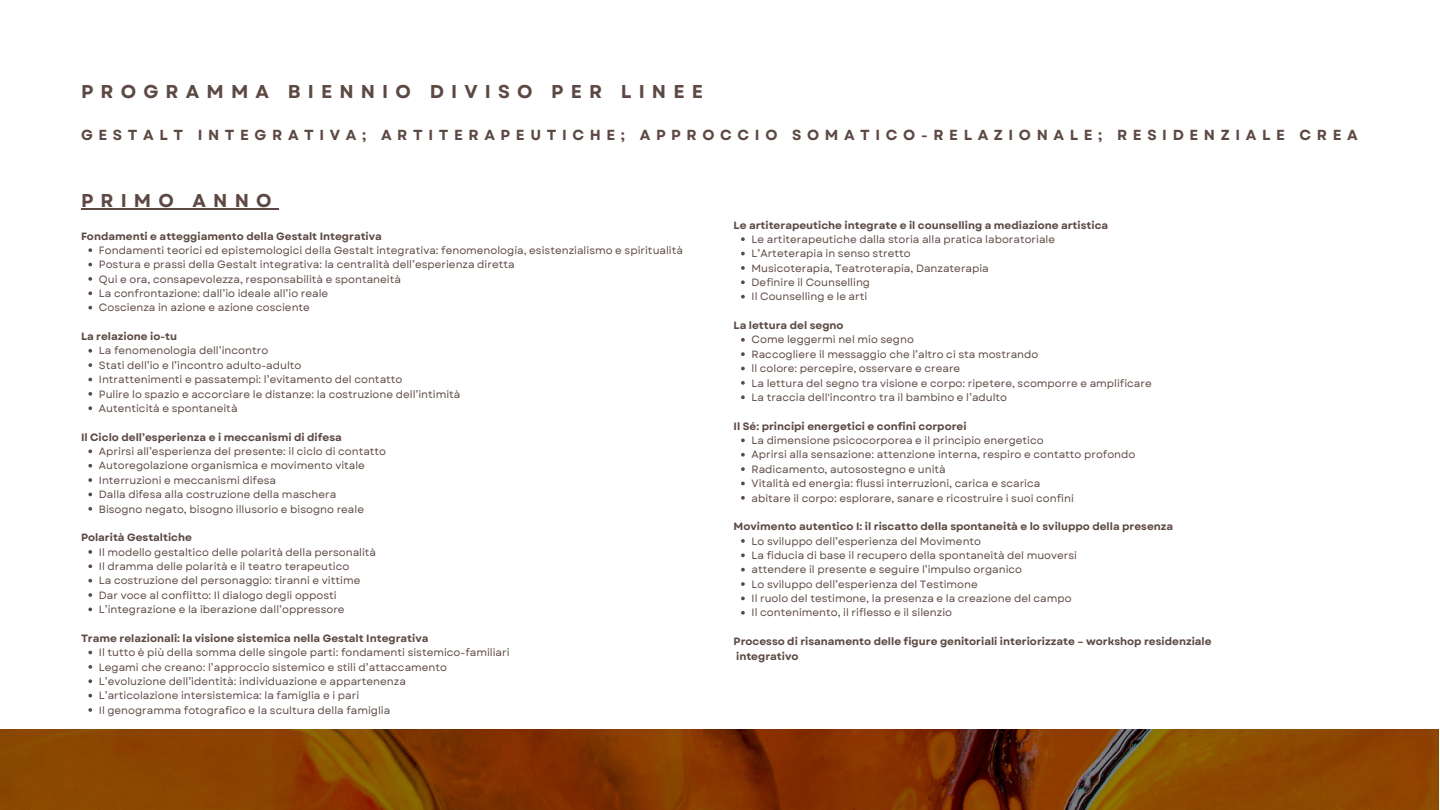
<style>
.page{position:relative;width:1440px;height:810px;background:#fff}
.page>*{position:absolute;margin:0;border:0;box-sizing:border-box;transform-origin:0 0}
.t1{font:700 18.6px "Garet";letter-spacing:.385em;color:#5d4943}
.t2{font:700 14.6px "Garet";letter-spacing:.385em;color:#5d4943}
.t3{font:10.6px/14.4px "Garet";color:#5d4943}
.t4{font:700 10.6px/14.4px "Garet";color:#5d4943}
</style>
<div class="page">
<hr style="left:81px;top:208px;width:198px;height:2px;background:#5d4943">
<svg style="left:88px;top:248px;width:4px;height:4px"></svg>
<svg style="left:88px;top:263px;width:4px;height:3px"></svg>
<svg style="left:88px;top:277px;width:4px;height:4px"></svg>
<svg style="left:88px;top:291px;width:4px;height:4px"></svg>
<svg style="left:88px;top:306px;width:4px;height:4px"></svg>
<svg style="left:88px;top:349px;width:4px;height:4px"></svg>
<svg style="left:88px;top:363px;width:4px;height:4px"></svg>
<svg style="left:88px;top:378px;width:4px;height:3px"></svg>
<svg style="left:88px;top:392px;width:4px;height:4px"></svg>
<svg style="left:88px;top:406px;width:4px;height:4px"></svg>
<svg style="left:88px;top:449px;width:4px;height:4px"></svg>
<svg style="left:88px;top:464px;width:4px;height:4px"></svg>
<svg style="left:88px;top:478px;width:4px;height:4px"></svg>
<svg style="left:88px;top:493px;width:4px;height:3px"></svg>
<svg style="left:88px;top:507px;width:4px;height:4px"></svg>
<svg style="left:88px;top:550px;width:4px;height:4px"></svg>
<svg style="left:88px;top:564px;width:4px;height:4px"></svg>
<svg style="left:88px;top:579px;width:4px;height:4px"></svg>
<svg style="left:88px;top:593px;width:4px;height:4px"></svg>
<svg style="left:88px;top:608px;width:4px;height:3px"></svg>
<svg style="left:88px;top:651px;width:4px;height:3px"></svg>
<svg style="left:88px;top:665px;width:4px;height:4px"></svg>
<svg style="left:88px;top:679px;width:4px;height:4px"></svg>
<svg style="left:88px;top:694px;width:4px;height:3px"></svg>
<svg style="left:88px;top:708px;width:4px;height:4px"></svg>
<svg style="left:741px;top:237px;width:4px;height:4px"></svg>
<svg style="left:741px;top:252px;width:4px;height:3px"></svg>
<svg style="left:741px;top:266px;width:4px;height:4px"></svg>
<svg style="left:741px;top:280px;width:4px;height:4px"></svg>
<svg style="left:741px;top:295px;width:4px;height:4px"></svg>
<svg style="left:741px;top:338px;width:4px;height:4px"></svg>
<svg style="left:741px;top:352px;width:4px;height:4px"></svg>
<svg style="left:741px;top:367px;width:4px;height:3px"></svg>
<svg style="left:741px;top:381px;width:4px;height:4px"></svg>
<svg style="left:741px;top:395px;width:4px;height:4px"></svg>
<svg style="left:741px;top:439px;width:4px;height:3px"></svg>
<svg style="left:741px;top:453px;width:4px;height:4px"></svg>
<svg style="left:741px;top:467px;width:4px;height:4px"></svg>
<svg style="left:741px;top:482px;width:4px;height:3px"></svg>
<svg style="left:741px;top:496px;width:4px;height:4px"></svg>
<svg style="left:741px;top:539px;width:4px;height:4px"></svg>
<svg style="left:741px;top:553px;width:4px;height:4px"></svg>
<svg style="left:741px;top:568px;width:4px;height:4px"></svg>
<svg style="left:741px;top:582px;width:4px;height:4px"></svg>
<svg style="left:741px;top:597px;width:4px;height:3px"></svg>
<svg style="left:741px;top:611px;width:4px;height:4px"></svg>
<img style="left:0;top:729px;width:1438px;height:81px">
<h1 class="t1" style="left:81px;top:78px;width:624px">PROGRAMMA BIENNIO DIVISO PER LINEE</h1>
<h2 class="t2" style="left:81px;top:124px;width:1278px">GESTALT INTEGRATIVA; ARTITERAPEUTICHE; APPROCCIO SOMATICO-RELAZIONALE; RESIDENZIALE CREA</h2>
<h1 class="t1" style="left:81px;top:187px;width:192px">PRIMO ANNO</h1>
<p class="t4" style="left:81px;top:229px;width:302px">Fondamenti e atteggiamento della Gestalt Integrativa</p>
<p class="t3" style="left:99px;top:243px;width:586px">Fondamenti teorici ed epistemologici della Gestalt integrativa: fenomenología, esistenzialismo e spiritualità Postura e prassi della Gestalt integrativa: la centralità dell’esperienza diretta<br>Qui e ora, consapevolezza, responsabilità e spontaneità<br>La confrontazione: dall’io ideale all’io reale<br>Coscienza in azione e azione cosciente</p>
<p class="t4" style="left:81px;top:329px;width:98px">La relazione io-tu</p>
<p class="t3" style="left:99px;top:344px;width:363px">La fenomenologia dell’incontro<br>Stati dell’io e l’incontro adulto-adulto<br>Intrattenimenti e passatempi: l’evitamento del contatto<br>Pulire lo spazio e accorciare le distanze: la costruzione dell’intimità Autenticità e spontaneità</p>
<p class="t4" style="left:81px;top:430px;width:262px">Il Ciclo dell’esperienza e i meccanismi di difesa</p>
<p class="t3" style="left:99px;top:444px;width:289px">Aprirsi all’esperienza del presente: il ciclo di contatto Autoregolazione organismica e movimento vitale Interruzioni e meccanismi difesa<br>Dalla difesa alla costruzione della maschera<br>Bisogno negato, bisogno illusorio e bisogno reale</p>
<p class="t4" style="left:81px;top:530px;width:113px">Polarità Gestaltiche</p>
<p class="t3" style="left:99px;top:545px;width:279px">Il modello gestaltico delle polarità della personalità Il dramma delle polarità e il teatro terapeutico<br>La costruzione del personaggio: tiranni e vittime Dar voce al conflitto: Il dialogo degli opposti L’integrazione e la iberazione dall’oppressore</p>
<p class="t4" style="left:81px;top:631px;width:349px">Trame relazionali: la visione sistemica nella Gestalt Integrativa</p>
<p class="t3" style="left:99px;top:645px;width:412px">Il tutto è più della somma delle singole parti: fondamenti sistemico-familiari Legami che creano: l’approccio sistemico e stili d’attaccamento L’evoluzione dell’identità: individuazione e appartenenza<br>L’articolazione intersistemica: la famiglia e i pari<br>Il genogramma fotografico e la scultura della famiglia</p>
<h3 class="t4" style="left:734px;top:218px;width:376px">Le artiterapeutiche integrate e il counselling a mediazione artistica</h3>
<p class="t3" style="left:752px;top:232px;width:305px">Le artiterapeutiche dalla storia alla pratica laboratoriale</p>
<p class="t3" style="left:752px;top:246px;width:161px">L’Arteterapia in senso stretto</p>
<p class="t3" style="left:752px;top:261px;width:239px">Musicoterapia, Teatroterapia, Danzaterapia</p>
<p class="t3" style="left:752px;top:275px;width:120px">Definire il Counselling</p>
<p class="t3" style="left:752px;top:290px;width:117px">Il Counselling e le arti</p>
<h3 class="t4" style="left:734px;top:318px;width:112px">La lettura del segno</h3>
<p class="t3" style="left:752px;top:333px;width:164px">Come leggermi nel mio segno</p>
<p class="t3" style="left:752px;top:347px;width:288px">Raccogliere il messaggio che l’altro ci sta mostrando</p>
<p class="t3" style="left:752px;top:361px;width:210px">ll colore: percepire, osservare e creare</p>
<p class="t3" style="left:752px;top:376px;width:402px">La lettura del segno tra visione e corpo: ripetere, scomporre e amplificare</p>
<p class="t3" style="left:752px;top:390px;width:257px">La traccia dell'incontro tra il bambino e l’adulto</p>
<h3 class="t4" style="left:734px;top:419px;width:235px">Il Sé: principi energetici e confini corporei</h3>
<p class="t3" style="left:752px;top:433px;width:294px">La dimensione psicocorporea e il principio energetico</p>
<p class="t3" style="left:752px;top:448px;width:385px">Aprirsi alla sensazione: attenzione interna, respiro e contatto profondo</p>
<p class="t3" style="left:752px;top:462px;width:196px">Radicamento, autosostegno e unità</p>
<p class="t3" style="left:752px;top:476px;width:290px">Vitalità ed energia: flussi interruzioni, carica e scarica</p>
<p class="t3" style="left:752px;top:491px;width:324px">abitare il corpo: esplorare, sanare e ricostruire i suoi confini</p>
<h3 class="t4" style="left:734px;top:519px;width:441px">Movimento autentico I: il riscatto della spontaneità e lo sviluppo della presenza</h3>
<p class="t3" style="left:752px;top:534px;width:231px">Lo sviluppo dell’esperienza del Movimento</p>
<p class="t3" style="left:752px;top:548px;width:327px">La fiducia di base il recupero della spontaneità del muoversi</p>
<p class="t3" style="left:752px;top:563px;width:272px">attendere il presente e seguire l’impulso organico</p>
<p class="t3" style="left:752px;top:577px;width:228px">Lo sviluppo dell’esperienza del Testimone</p>
<p class="t3" style="left:752px;top:591px;width:322px">Il ruolo del testimone, la presenza e la creazione del campo</p>
<p class="t3" style="left:752px;top:606px;width:202px">Il contenimento, il riflesso e il silenzio</p>
<h3 class="t4" style="left:734px;top:634px;width:480px">Processo di risanamento delle figure genitoriali interiorizzate – workshop residenziale integrativo</h3>
</div>
